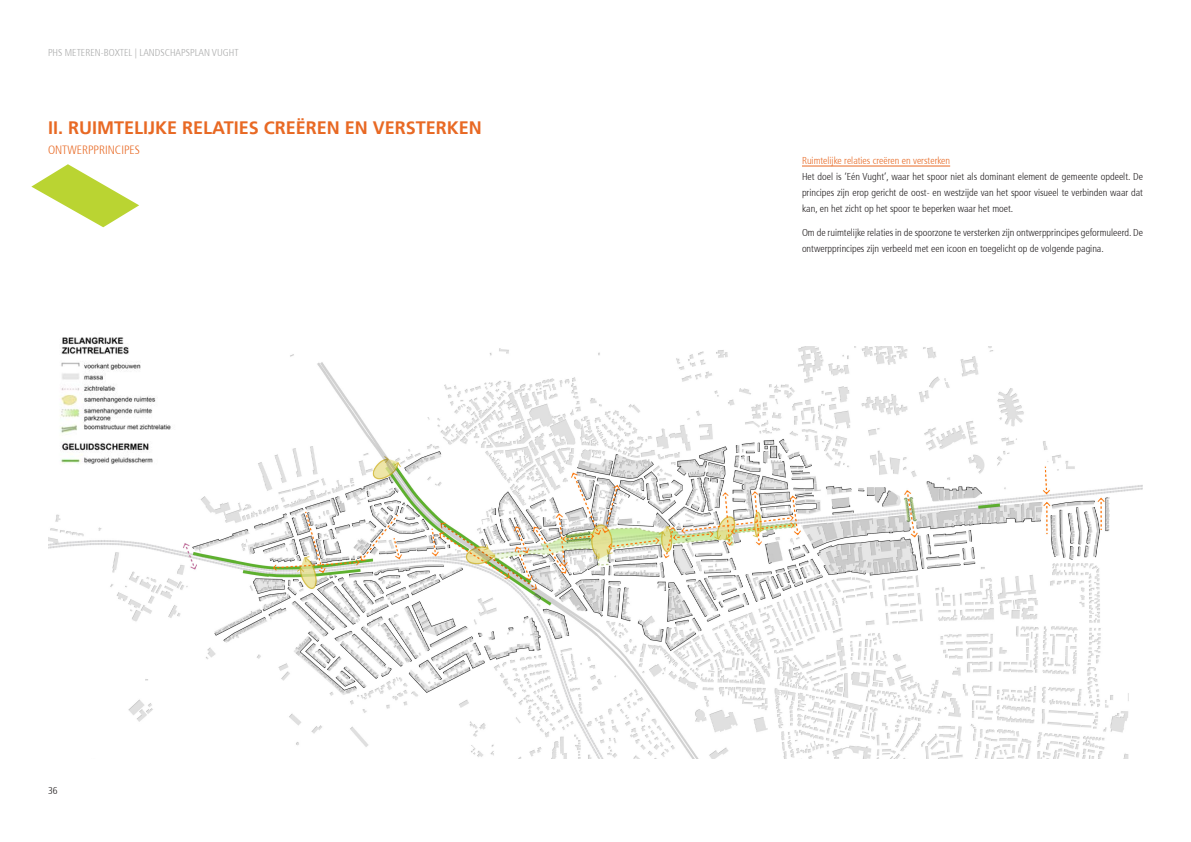
<style>
.page{position:relative;width:1191px;height:842px;background:#fff}
.page>*{position:absolute;margin:0;border:0;box-sizing:border-box;transform-origin:0 0}
.ARC_Text_Header_01{font:700 18px "Frutiger";color:#e86924}
.ARC_Inset_Factnumber{font:300 condensed 12px "Frutiger";color:#e86924}
.t1{font:300 condensed 10px/16px "Frutiger";color:#231f20;text-align:justify}
.Normal_BOLD{font:300 condensed 10px "Frutiger";color:#e86924}
.t2{font:300 condensed 10px "Frutiger";color:#aaabab}
</style>
<div class="page">
<img style="left:48px;top:347px;width:1095px;height:411px">
<hr style="left:802px;top:166px;width:148px;height:1px;background:#e86924">
<img style="left:48px;top:337px;width:135px;height:139px">
<svg style="left:31px;top:164px;width:108px;height:63px"></svg>
<p class="t2" style="left:48px;top:46px;width:192px">PHS METEREN-BOXTEL | LANDSCHAPSPLAN VUGHT</p>
<p class="ARC_Text_Header_01" style="left:48px;top:117px;width:435px">II. RUIMTELIJKE RELATIES CREËREN EN VERSTERKEN</p>
<p class="ARC_Inset_Factnumber" style="left:48px;top:143px;width:94px">ONTWERPPRINCIPES</p>
<p class="t1" style="left:48px;top:783px;width:11px">36</p>
<p class="Normal_BOLD" style="left:802px;top:155px;width:150px">Ruimtelijke relaties creëren en versterken</p>
<p class="t1" style="left:802px;top:169px;width:342px">Het doel is ‘Eén Vught’, waar het spoor niet als dominant element de gemeente opdeelt. De principes zijn erop gericht de oost- en westzijde van het spoor visueel te verbinden waar dat kan, en het zicht op het spoor te beperken waar het moet.</p>
<p class="t1" style="left:802px;top:225px;width:342px">Om de ruimtelijke relaties in de spoorzone te versterken zijn ontwerpprincipes geformuleerd. De ontwerpprincipes zijn verbeeld met een icoon en toegelicht op de volgende pagina.</p>
</div>
